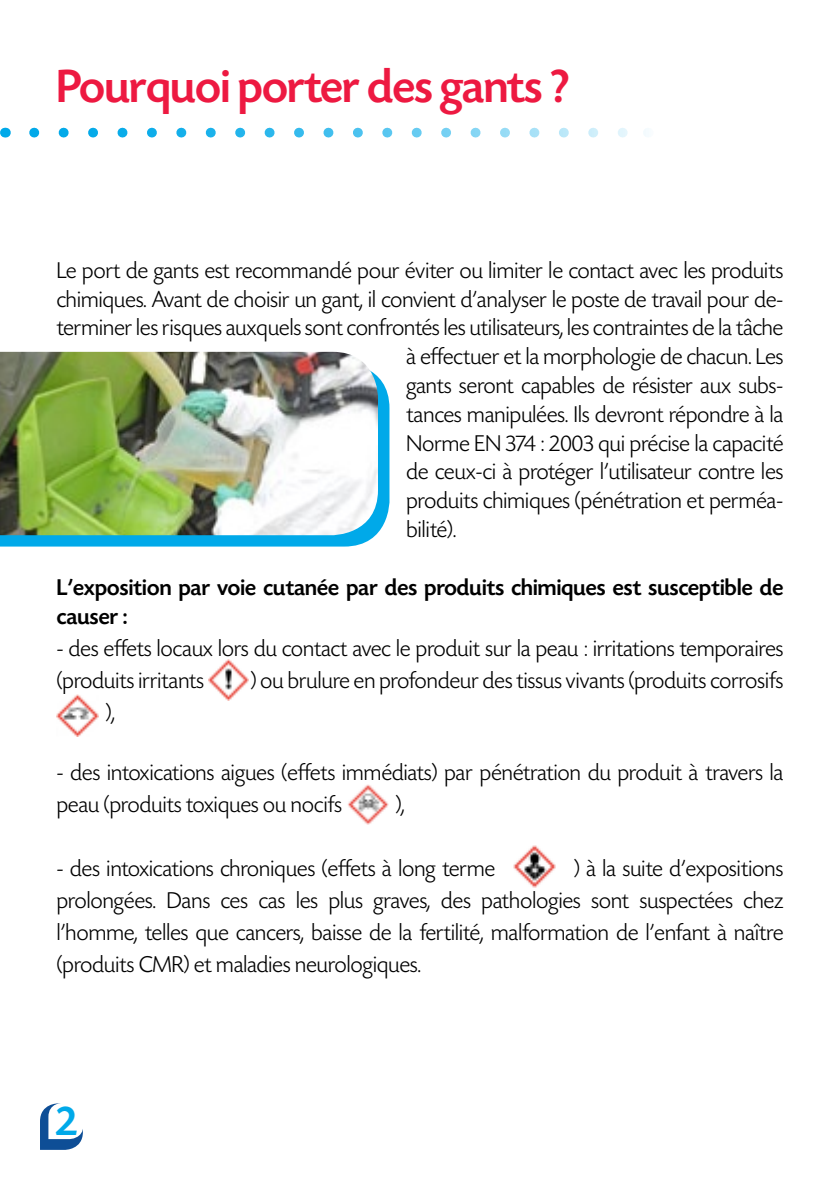
<style>
.page{position:relative;width:840px;height:1191px;background:#fff}
.page>*{position:absolute;margin:0;border:0;box-sizing:border-box;transform-origin:0 0}
.t1{font:500 49px "Today SHOP";color:#ed1941}
.t2{font:500 44px "Today SHOP";color:#00a9e9}
.t3{font:300 24px/32px "Today SHOP";letter-spacing:.01em;color:#000}
.t4{font:500 24px/28.8px "Today SHOP";letter-spacing:.01em;color:#000}
</style>
<div class="page">
<svg style="left:34px;top:128px;width:594px;height:9px"></svg>
<svg style="left:40px;top:1103px;width:43px;height:46px"></svg>
<svg style="left:0;top:377px;width:389px;height:169px;fill:#00a9e9"></svg>
<img style="left:0;top:352px;width:378px;height:183px">
<img style="left:513px;top:845px;width:42px;height:42px">
<img style="left:57px;top:694px;width:41px;height:43px">
<img style="left:208px;top:660px;width:41px;height:40px">
<img style="left:348px;top:784px;width:40px;height:40px">
<h1 class="t1" style="left:57px;top:61px;width:513px">Pourquoi porter des gants ?</h1>
<p class="t3" style="left:57px;top:255px;width:727px">Le port de gants est recommandé pour éviter ou limiter le contact avec les produits</p>
<p class="t3" style="left:57px;top:284px;width:727px">chimiques. Avant de choisir un gant, il convient d’analyser le poste de travail pour de-</p>
<p class="t3" style="left:57px;top:313px;width:727px">terminer les risques auxquels sont confrontés les utilisateurs, les contraintes de la tâche</p>
<p class="t3" style="left:406px;top:341px;width:378px">à effectuer et la morphologie de chacun. Les</p>
<p class="t3" style="left:406px;top:370px;width:378px">gants seront capables de résister aux subs-</p>
<p class="t3" style="left:406px;top:399px;width:378px">tances manipulées. Ils devront répondre à la</p>
<p class="t3" style="left:406px;top:428px;width:378px">Norme EN 374 : 2003 qui précise la capacité</p>
<p class="t3" style="left:406px;top:457px;width:378px">de ceux-ci à protéger l’utilisateur contre les</p>
<p class="t3" style="left:406px;top:485px;width:378px">produits chimiques (pénétration et perméa-</p>
<p class="t3" style="left:406px;top:514px;width:51px">bilité).</p>
<p class="t4" style="left:57px;top:573px;width:727px">L’exposition par voie cutanée par des produits chimiques est susceptible de causer :</p>
<p class="t3" style="left:57px;top:633px;width:727px">- des effets locaux lors du contact avec le produit sur la peau : irritations temporaires (produits irritants</p>
<p class="t3" style="left:251px;top:665px;width:533px">) ou brulure en profondeur des tissus vivants (produits corrosifs</p>
<p class="t3" style="left:106px;top:697px;width:10px">),</p>
<p class="t3" style="left:57px;top:757px;width:727px">- des intoxications aigues (effets immédiats) par pénétration du produit à travers la peau (produits toxiques ou nocifs</p>
<p class="t3" style="left:395px;top:789px;width:10px">),</p>
<p class="t3" style="left:57px;top:853px;width:727px;text-align:justify;text-indent:517px">) à la suite d’expositions prolongées. Dans ces cas les plus graves, des pathologies sont suspectées chez l’homme, telles que cancers, baisse de la fertilité, malformation de l’enfant à naître (produits CMR) et maladies neurologiques.</p>
<p class="t3" style="left:57px;top:853px;width:439px">- des intoxications chroniques (effets à long terme</p>
<h2 class="t2" style="left:56px;top:1098px;width:23px">2</h2>
</div>
